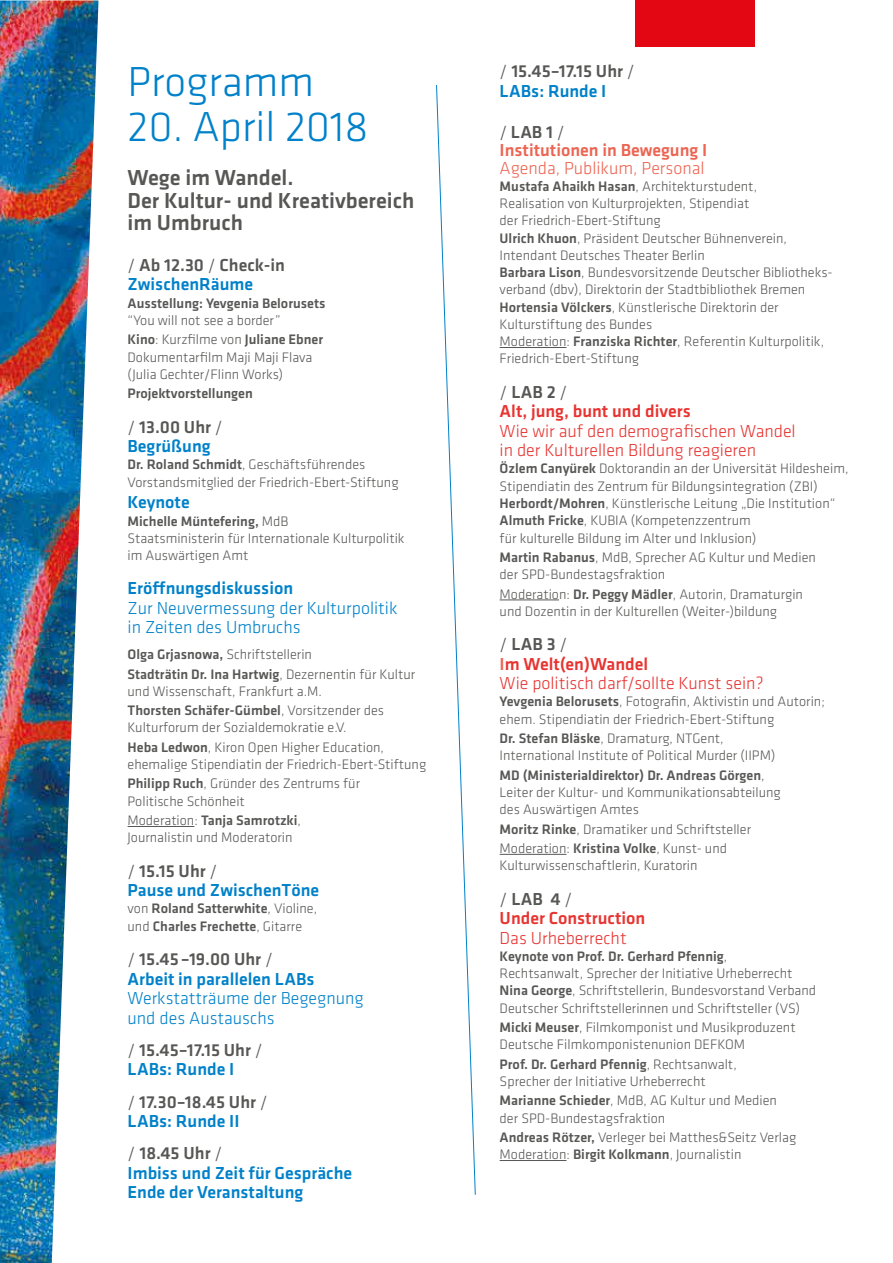
<style>
.page{position:relative;width:893px;height:1263px;background:#fff}
.page>*{position:absolute;margin:0;border:0;box-sizing:border-box;transform-origin:0 0}
.t1{font:300 43.5px "Klavika Basic";color:#0081c9}
.t2{font:500 22.5px/22.5px "Klavika Basic";color:#575756}
.t3{font:500 18px/19.5px "Klavika Basic";color:#0081c9}
.t4{font:300 18px/19.5px "Klavika Basic";color:#e73431}
.t5{font:500 18px/19.5px "Klavika Basic";color:#575756}
.t6{font:300 18px/19.5px "Klavika Basic";color:#0081c9}
.t7{font:500 18px/19.5px "Klavika Basic";color:#e73431}
.t8{font:500 18px/18px "Klavika Basic";color:#ec6553}
.t9{font:300 18px "Klavika Basic";color:#ec6553}
.t10{font:300 14.25px/17.2px "Klavika Basic";color:#575756}
.t11{font:500 14.25px/19.4px "Klavika Basic";color:#575756}
.s1{font-weight:300}
.s2{color:#0081c9}
.s3{font-weight:500}
.s4{font-weight:300;color:#575756}
.s5{color:#575756}
.s6{font-weight:500;color:#575756}
.s7{font-weight:500;color:#ec6553}
</style>
<div class="page">
<hr style="left:128px;top:826px;width:66px;height:1px;background:#575756">
<hr style="left:500px;top:347px;width:66px;height:1px;background:#575756">
<hr style="left:500px;top:599px;width:59px;height:1px;background:#575756">
<hr style="left:500px;top:854px;width:66px;height:1px;background:#575756">
<hr style="left:500px;top:1160px;width:66px;height:1px;background:#575756">
<svg style="left:436px;top:85px;width:40px;height:1110px"></svg>
<div style="left:635px;top:0;width:120px;height:46px;background:#e30613"></div>
<img style="left:0;top:0;width:99px;height:1263px">
<h1 class="t1" style="left:128px;top:56px;width:188px">Programm</h1>
<h1 class="t1" style="left:128px;top:101px;width:242px">20. April 2018</h1>
<h2 class="t2" style="left:128px;top:166px;width:288px">Wege im Wandel.<br>Der Kultur- und Kreativbereich im Umbruch</h2>
<p class="t5" style="left:128px;top:255px;width:159px"><span class="s1">/</span> Ab 12.30 <span class="s1">/</span> Check-in<br><span class="s2">ZwischenRäume</span></p>
<p class="t11" style="left:128px;top:293px;width:199px">Ausstellung: Yevgenia Belorusets</p>
<p class="t10" style="left:128px;top:310px;width:197px;line-height:19.4px">“You will not see a border”<br><span class="s3">Kino</span>: Kurzfilme von <span class="s3">Juliane Ebner</span></p>
<p class="t10" style="left:128px;top:348px;width:186px">Dokumentarfilm Maji Maji Flava (Julia Gechter/Flinn Works)</p>
<p class="t11" style="left:128px;top:383px;width:127px">Projektvorstellungen</p>
<p class="t3" style="left:128px;top:416px;width:97px"><span class="s4">/</span> <span class="s5">13.00 Uhr</span> <span class="s4">/<br></span>Begrüßung</p>
<p class="t10" style="left:128px;top:456px;width:273px"><span class="s3">Dr. Roland Schmidt</span>, Geschäftsführendes<br>Vorstandsmitglied der Friedrich-Ebert-Stiftung</p>
<p class="t3" style="left:128px;top:492px;width:64px">Keynote</p>
<p class="t10" style="left:128px;top:512px;width:279px"><span class="s3">Michelle Müntefering,</span> MdB<br>Staatsministerin für Internationale Kulturpolitik im Auswärtigen Amt</p>
<p class="t3" style="left:128px;top:578px;width:167px">Eröffnungsdiskussion</p>
<p class="t6" style="left:128px;top:598px;width:271px">Zur Neuvermessung der Kulturpolitik in Zeiten des Umbruchs</p>
<p class="t11" style="left:128px;top:644px;width:289px">Olga Grjasnowa, <span class="s1">Schriftstellerin<br></span>Stadträtin Dr. Ina Hartwig<span class="s1">, Dezernentin für Kultur</span></p>
<p class="t10" style="left:128px;top:681px;width:258px;line-height:19.4px">und Wissenschaft, Frankfurt a.M.<br><span class="s3">Thorsten Schäfer-Gümbel</span>, Vorsitzender des</p>
<p class="t10" style="left:128px;top:718px;width:258px;line-height:19.4px">Kulturforum der Sozialdemokratie e.V.<br><span class="s3">Heba Ledwon</span>, Kiron Open Higher Education,</p>
<p class="t10" style="left:128px;top:754px;width:300px;line-height:19.4px">ehemalige Stipendiatin der Friedrich-Ebert-Stiftung<br><span class="s3">Philipp Ruch</span>, Gründer des Zentrums für</p>
<p class="t10" style="left:128px;top:791px;width:175px;line-height:19.4px">Politische Schönheit<br>Moderation: <span class="s3">Tanja Samrotzki</span>,</p>
<p class="t10" style="left:128px;top:829px;width:166px">Journalistin und Moderatorin</p>
<p class="t3" style="left:128px;top:860px;width:193px"><span class="s4">/</span> <span class="s5">15.15 Uhr</span> <span class="s4">/<br></span>Pause und ZwischenTöne</p>
<p class="t11" style="left:128px;top:900px;width:191px;line-height:17.2px"><span class="s1">von</span> Roland Satterwhite<span class="s1">, Violine, und</span> Charles Frechette<span class="s1">, Gitarre</span></p>
<p class="t3" style="left:128px;top:949px;width:188px"><span class="s4">/</span> <span class="s5">15.45–19.00 Uhr</span> <span class="s4">/<br></span>Arbeit in parallelen LABs</p>
<p class="t6" style="left:128px;top:988px;width:238px">Werkstatträume der Begegnung und des Austauschs</p>
<p class="t5" style="left:128px;top:1040px;width:137px"><span class="s1">/</span> 15.45–17.15 Uhr <span class="s1">/<br></span><span class="s2">LABs: Runde I</span></p>
<p class="t5" style="left:128px;top:1091px;width:142px"><span class="s1">/</span> 17.30–18.45 Uhr <span class="s1">/<br></span><span class="s2">LABs: Runde II</span></p>
<p class="t3" style="left:128px;top:1143px;width:226px"><span class="s4">/</span> <span class="s5">18.45 Uhr</span> <span class="s4">/<br></span>Imbiss und Zeit für Gespräche<br>Ende der Veranstaltung</p>
<p class="t5" style="left:500px;top:61px;width:137px"><span class="s1">/</span> 15.45–17.15 Uhr <span class="s1">/<br></span><span class="s2">LABs: Runde I</span></p>
<p class="t8" style="left:500px;top:122px;width:209px"><span class="s4">/</span> <span class="s5">LAB 1</span> <span class="s4">/<br></span>Institutionen in Bewegung I</p>
<p class="t9" style="left:500px;top:157px;width:206px">Agenda, Publikum, Personal</p>
<p class="t10" style="left:500px;top:177px;width:334px"><span class="s3">Mustafa Ahaikh Hasan</span>, Architekturstudent,<br>Realisation von Kulturprojekten, Stipendiat<br>der Friedrich-Ebert-Stiftung<br><span class="s3">Ulrich Khuon</span>, Präsident Deutscher Bühnenverein, Intendant Deutsches Theater Berlin<br><span class="s3">Barbara Lison</span>, Bundesvorsitzende Deutscher Bibliotheks&shy;verband (dbv), Direktorin der Stadtbibliothek Bremen <span class="s3">Hortensia Völckers</span>, Künstlerische Direktorin der Kulturstiftung des Bundes<br>Moderation: <span class="s3">Franziska Richter</span>, Referentin Kulturpolitik, Friedrich-Ebert-Stiftung</p>
<p class="t7" style="left:500px;top:382px;width:193px"><span class="s4">/</span> <span class="s5">LAB 2</span> <span class="s4">/<br></span>Alt, jung, bunt und divers</p>
<p class="t4" style="left:500px;top:421px;width:298px">Wie wir auf den demografischen Wandel in der Kulturellen Bildung reagieren</p>
<p class="t10" style="left:500px;top:460px;width:350px"><span class="s3">Özlem Canyürek</span> Doktorandin an der Universität Hildesheim, Stipendiatin des Zentrum für Bildungsintegration (ZBI)<br><span class="s3">Herbordt/Mohren</span>, Künstlerische Leitung „Die Institution“ <span class="s3">Almuth Fricke</span>, KUBIA (Kompetenzzentrum<br>für kulturelle Bildung im Alter und Inklusion)</p>
<p class="t10" style="left:500px;top:548px;width:318px"><span class="s3">Martin Rabanus</span>, MdB, Sprecher AG Kultur und Medien der SPD-Bundestagsfraktion</p>
<p class="t10" style="left:500px;top:585px;width:305px">Moderation: <span class="s3">Dr. Peggy Mädler</span>, Autorin, Dramaturgin und Dozentin in der Kulturellen (Weiter-)bildung</p>
<p class="t4" style="left:500px;top:634px;width:266px"><span class="s5">/</span> <span class="s6">LAB 3</span> <span class="s5">/<br></span><span class="s7">I</span><span class="s3">m Welt(en)Wandel<br></span>Wie politisch darf/sollte Kunst sein?</p>
<p class="t10" style="left:500px;top:693px;width:327px"><span class="s3">Yevgenia Belorusets</span>, Fotografin, Aktivistin und Autorin; ehem. Stipendiatin der Friedrich-Ebert-Stiftung</p>
<p class="t10" style="left:500px;top:729px;width:277px"><span class="s3">Dr. Stefan Bläske</span>, Dramaturg, NTGent,<br>International Institute of Political Murder (IIPM)</p>
<p class="t10" style="left:500px;top:766px;width:283px"><span class="s3">MD (Ministerialdirektor) Dr. Andreas Görgen</span>,<br>Leiter der Kultur- und Kommunikationsabteilung des Auswärtigen Amtes</p>
<p class="t10" style="left:500px;top:819px;width:253px;line-height:19.4px"><span class="s3">Moritz Rinke</span>, Dramatiker und Schriftsteller<br>Moderation: <span class="s3">Kristina Volke</span>, Kunst- und</p>
<p class="t10" style="left:500px;top:857px;width:199px">Kulturwissenschaftlerin, Kuratorin</p>
<p class="t7" style="left:500px;top:888px;width:147px"><span class="s4">/</span> <span class="s5">LAB 4</span> <span class="s4">/<br></span>Under Construction</p>
<p class="t4" style="left:500px;top:928px;width:129px">Das Urheberrecht</p>
<p class="t10" style="left:500px;top:947px;width:318px"><span class="s3">Keynote von Prof. Dr. Gerhard Pfennig</span>,<br>Rechtsanwalt, Sprecher der Initiative Urheberrecht <span class="s3">Nina George</span>, Schriftstellerin, Bundesvorstand Verband Deutscher Schriftstellerinnen und Schriftsteller (VS)</p>
<p class="t10" style="left:500px;top:1018px;width:297px"><span class="s3">Micki Meuser</span>, Filmkomponist und Musikproduzent<br>Deutsche Filmkomponistenunion DEFKOM</p>
<p class="t10" style="left:500px;top:1055px;width:239px"><span class="s3">Prof. Dr. Gerhard Pfennig</span>, Rechtsanwalt,<br>Sprecher der Initiative Urheberrecht</p>
<p class="t10" style="left:500px;top:1092px;width:279px"><span class="s3">Marianne Schieder</span>, MdB, AG Kultur und Medien der SPD-Bundestagsfraktion</p>
<p class="t10" style="left:500px;top:1128px;width:298px"><span class="s3">Andreas Rötzer,</span> Verleger bei Matthes&amp;Seitz Verlag<br>Moderation: <span class="s3">Birgit Kolkmann</span>, Journalistin</p>
</div>
